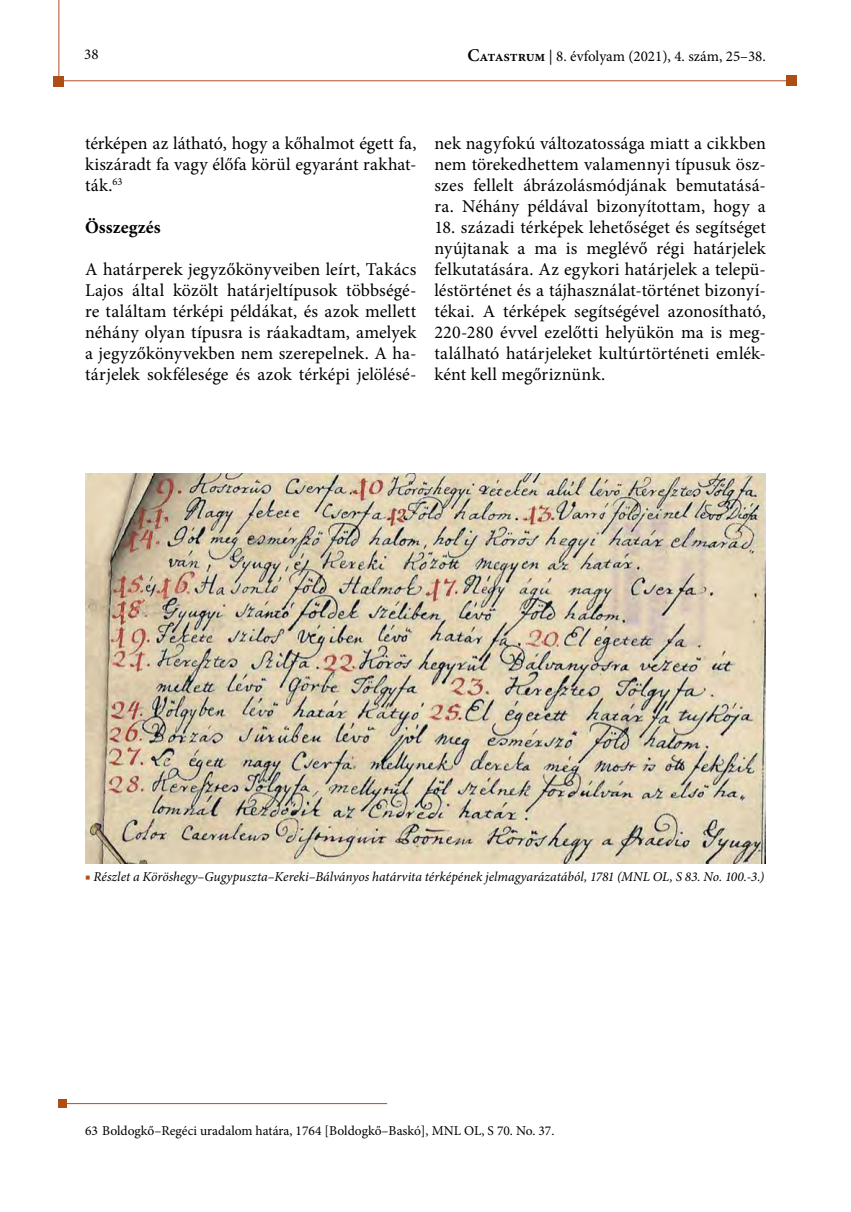
<style>
.page{position:relative;width:851px;height:1212px;background:#fff}
.page>*{position:absolute;margin:0;border:0;box-sizing:border-box;transform-origin:0 0}
.t1{font:18px/21px "Minion Pro";color:#000;text-align:justify}
.t2{font:700 18px "Minion Pro";color:#000}
.t3{font:15px "Minion Pro";color:#000}
.képaláírás{font:italic 13.5px "Minion Pro";color:#000}
.footnote_text{font:13.5px "Minion Pro";color:#000}
.s1{font-weight:600;font-size:18px}
.s2{font-weight:600}
.s3{color:#ae4e14}
</style>
<div class="page">
<hr style="left:57px;top:81px;width:734px;height:1px;background:#ae4f25">
<hr style="left:59px;top:0;width:1px;height:81px;background:#ae4f25">
<div style="left:786px;top:76px;width:10px;height:10px;background:#ae4e14"></div>
<div style="left:54px;top:76px;width:10px;height:10px;background:#ae4e14"></div>
<hr style="left:58px;top:1103px;width:329px;height:1px;background:#ae4f25">
<div style="left:58px;top:1100px;width:9px;height:8px;background:#ae4e14"></div>
<img style="left:85px;top:473px;width:680px;height:390px">
<p class="t3" style="left:84px;top:45px;width:16px">38</p>
<p class="t3" style="left:467px;top:46px;width:300px"><span class="s1">C</span><span class="s2">atastrum</span> | 8. évfolyam (2021), 4. szám, 25–38.</p>
<p class="t1" style="left:85px;top:132px;width:333px">térképen az látható, hogy a kőhalmot égett fa, kiszáradt fa vagy élőfa körül egyaránt rakhat&shy;ták.<sup>63</sup></p>
<p class="t2" style="left:85px;top:214px;width:77px">Összegzés</p>
<p class="t1" style="left:85px;top:258px;width:333px">A határperek jegyzőkönyveiben leírt, Takács Lajos által közölt határjeltípusok többségé&shy;re találtam térképi példákat, és azok mellett néhány olyan típusra is ráakadtam, amelyek a jegyzőkönyvekben nem szerepelnek. A ha&shy;tárjelek sokfélesége és azok térképi jelölésé-</p>
<p class="t1" style="left:434px;top:132px;width:333px">nek nagyfokú változatossága miatt a cikkben nem törekedhettem valamennyi típusuk ös - szes fellelt ábrázolásmódjának bemutatásá&shy;ra. Néhány példával bizonyítottam, hogy a</p>
<p class="t1" style="left:434px;top:216px;width:333px">18. századi térképek lehetőséget és segítséget nyújtanak a ma is meglévő régi határjelek felkutatására. Az egykori határjelek a telepü&shy;léstörténet és a tájhasználat-történet bizonyí&shy;tékai. A térképek segítségével azonosítható, 220-280 évvel ezelőtti helyükön ma is meg&shy;található határjeleket kultúrtörténeti emlék&shy;ként kell megőriznünk.</p>
<p class="képaláírás" style="left:85px;top:868px;width:680px"><span class="s3">■</span> Részlet a Köröshegy–Gugypuszta–Kereki–Bálványos határvita térképének jelmagyarázatából, 1781 (MNL OL, S 83. No. 100.-3.)</p>
<p class="footnote_text" style="left:85px;top:1122px;width:471px">63 Boldogkő–Regéci uradalom határa, 1764 [Boldogkő–Baskó], MNL OL, S 70. No. 37.</p>
</div>
